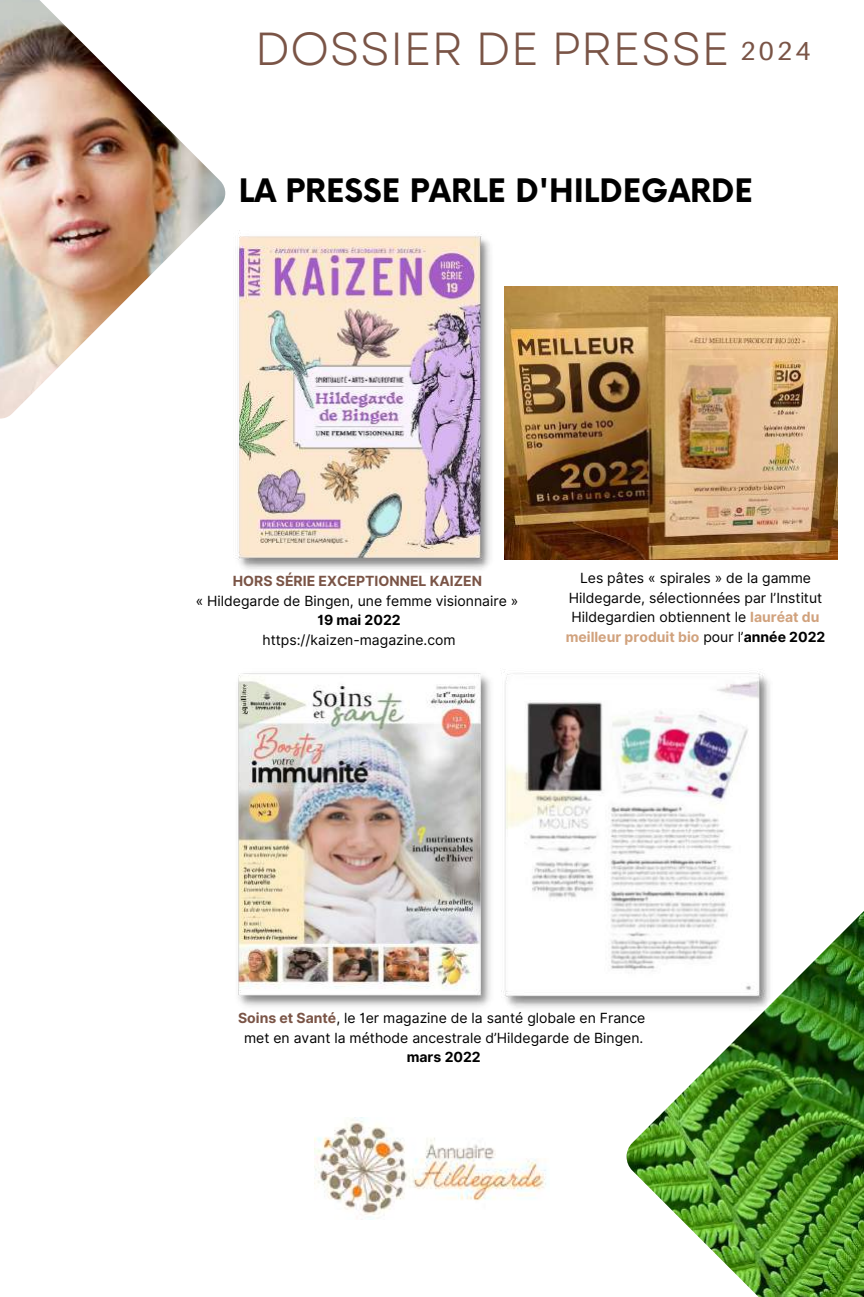
<style>
.page{position:relative;width:864px;height:1297px;background:#fff}
.page>*{position:absolute;margin:0;border:0;box-sizing:border-box;transform-origin:0 0}
.t1{font:46.2px "Garet";color:#7a5446}
.t2{font:700 31.5px "Now";color:#000}
.t3{font:26px "Aileron";color:#7a5446}
.t4{font:14px/19.5px "Inter";color:#000;text-align:center}
.t5{font:700 14px "Inter";color:#7a5446}
.t6{font:700 14px "Inter";color:#000}
.s1{font-weight:700;color:#d1a27d}
.s2{font-weight:700}
.s3{font-weight:700;color:#7a5446}
</style>
<div class="page">
<img style="left:236px;top:232px;width:254px;height:338px">
<img style="left:238px;top:673px;width:253px;height:334px">
<img style="left:501px;top:671px;width:269px;height:337px">
<img style="left:504px;top:286px;width:333px;height:273px">
<img style="left:0;top:0;width:225px;height:418px">
<img style="left:627px;top:901px;width:237px;height:395px">
<img style="left:314px;top:1117px;width:233px;height:101px">
<h1 class="t1" style="left:255px;top:15px;width:476px">DOSSIER DE PRESSE</h1>
<h3 class="t3" style="left:741px;top:34px;width:72px">2024</h3>
<h2 class="t2" style="left:239px;top:174px;width:516px">LA PRESSE PARLE D'HILDEGARDE</h2>
<p class="t5" style="left:233px;top:572px;width:251px">HORS SÉRIE EXCEPTIONNEL KAIZEN</p>
<p class="t4" style="left:196px;top:590px;width:324px">« Hildegarde de Bingen, une femme visionnaire »</p>
<p class="t6" style="left:318px;top:611px;width:85px">19 mai 2022</p>
<p class="t4" style="left:262px;top:629px;width:195px">https://kaizen-magazine.com</p>
<p class="t4" style="left:566px;top:568px;width:261px">Les pâtes « spirales » de la gamme Hildegarde, sélectionnées par l’Institut Hildegardien obtiennent le <span class="s1">lauréat du meilleur produit bio</span> pour l’<span class="s2">année 2022</span></p>
<p class="t4" style="left:238px;top:1008px;width:409px"><span class="s3">Soins et Santé</span>, le 1er magazine de la santé globale en France met en avant la méthode ancestrale d’Hildegarde de Bingen.</p>
<p class="t6" style="left:407px;top:1048px;width:76px">mars 2022</p>
</div>
